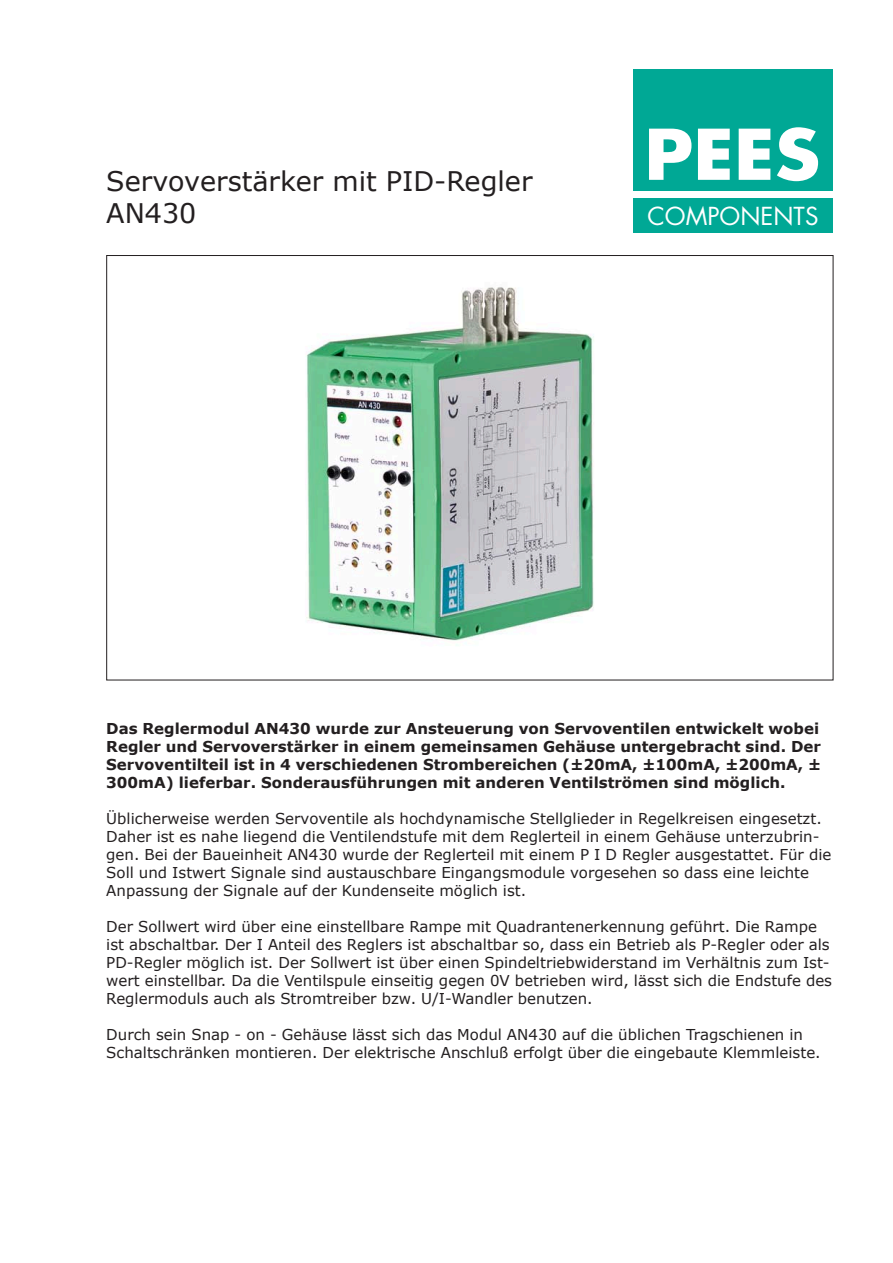
<style>
.page{position:relative;width:893px;height:1263px;background:#fff}
.page>*{position:absolute;margin:0;border:0;box-sizing:border-box;transform-origin:0 0}
.t1{font:700 67.95px "Futura";color:#fff;scale:1.09 1}
.t2{font:27px/32.4px "Verdana";color:#231f20}
.t3{font:24.15px "Futura";color:#fff}
.t4{font:15px/18px "Verdana";color:#231f20}
.t5{font:700 15px/18px "Verdana";color:#231f20}
</style>
<div class="page">
<div style="left:634px;top:199px;width:199px;height:34px;background:#00a895"></div>
<div style="left:634px;top:69px;width:199px;height:122px;background:#00a895"></div>
<img style="left:306px;top:287px;width:288px;height:359px">
<h2 class="t2" style="left:106px;top:164px;width:428px">Servoverstärker mit PID-Regler<br>AN430</h2>
<h1 class="t1" style="left:644px;top:109px;width:163px">PEES</h1>
<h3 class="t3" style="left:648px;top:201px;width:172px">COMPONENTS</h3>
<p class="t5" style="left:106px;top:719px;width:716px">Das Reglermodul AN430 wurde zur Ansteuerung von Servoventilen entwickelt wobei Regler und Servoverstärker in einem gemeinsamen Gehäuse untergebracht sind. Der Servoventilteil ist in 4 verschiedenen Strombereichen (±20mA, ±100mA, ±200mA, ± 300mA) lieferbar. Sonderausführungen mit anderen Ventilströmen sind möglich.</p>
<p class="t4" style="left:106px;top:809px;width:727px">Üblicherweise werden Servoventile als hochdynamische Stellglieder in Regelkreisen eingesetzt.<br>Daher ist es nahe liegend die Ventilendstufe mit dem Reglerteil in einem Gehäuse unterzubrin&shy;gen. Bei der Baueinheit AN430 wurde der Reglerteil mit einem P I D Regler ausgestattet. Für die Soll und Istwert Signale sind austauschbare Eingangsmodule vorgesehen so dass eine leichte Anpassung der Signale auf der Kundenseite möglich ist.</p>
<p class="t4" style="left:106px;top:917px;width:727px">Der Sollwert wird über eine einstellbare Rampe mit Quadrantenerkennung geführt. Die Rampe ist abschaltbar. Der I Anteil des Reglers ist abschaltbar so, dass ein Betrieb als P-Regler oder als PD-Regler möglich ist. Der Sollwert ist über einen Spindeltriebwiderstand im Verhältnis zum Ist&shy;wert einstellbar. Da die Ventilspule einseitig gegen 0V betrieben wird, lässt sich die Endstufe des Reglermoduls auch als Stromtreiber bzw. U/I-Wandler benutzen.</p>
<p class="t4" style="left:106px;top:1025px;width:716px">Durch sein Snap - on - Gehäuse lässt sich das Modul AN430 auf die üblichen Tragschienen in<br>Schaltschränken montieren. Der elektrische Anschluß erfolgt über die eingebaute Klemmleiste.</p>
</div>
